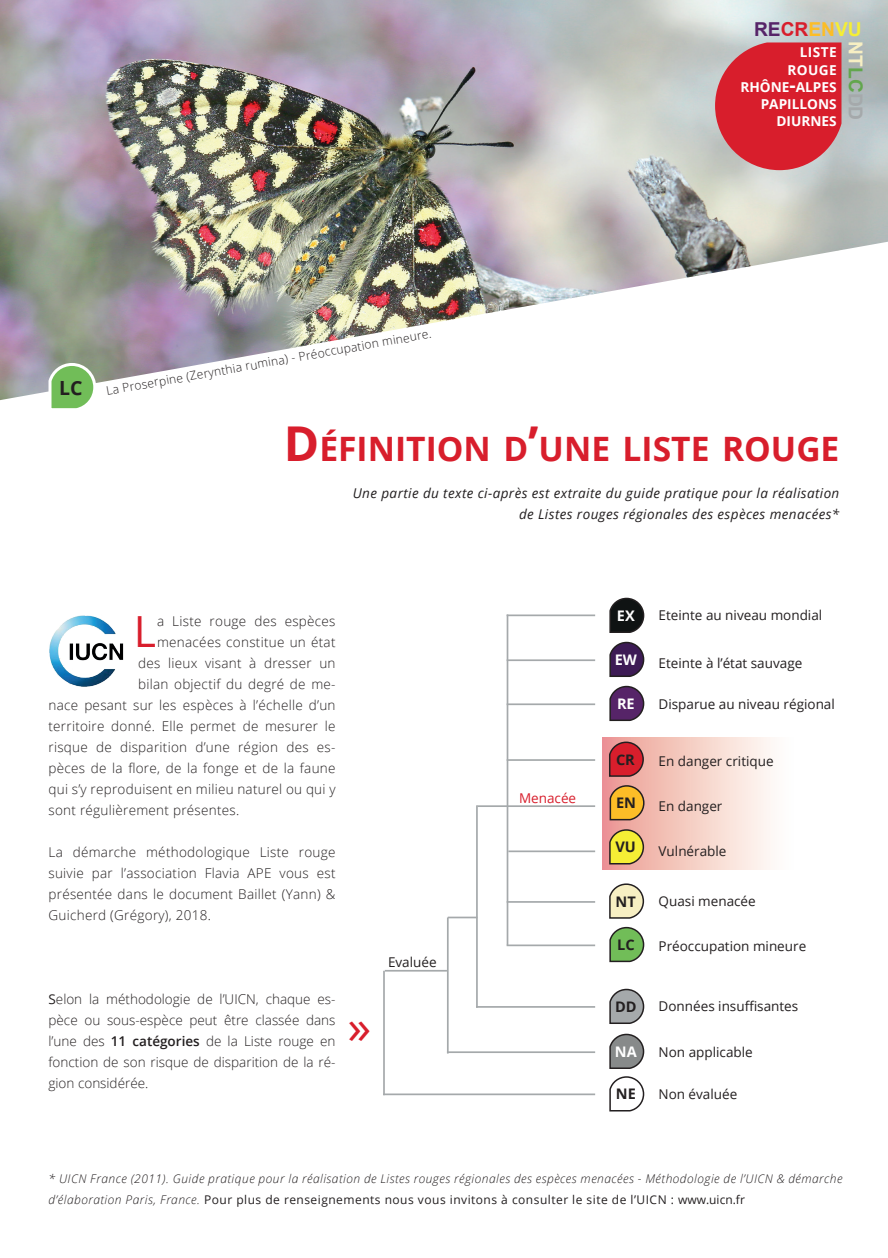
<style>
.page{position:relative;width:888px;height:1258px;background:#fff}
.page>*{position:absolute;margin:0;border:0;box-sizing:border-box;transform-origin:0 0}
.t1{font:48px "Open Sans";color:#d81e2c}
.t2{font:42.9px "Open Sans";color:#d81e2c}
.t3{font:700 33.6px "Open Sans";color:#d81e2c}
.t4{font:700 19.5px "Open Sans";color:#231f20}
.t5{font:700 19.2px "Arial";color:#562468}
.t6{font:700 19.2px "Arial";color:#f7efc3}
.t7{font:700 14.55px "Open Sans";color:#231f20}
.t8{font:700 14.55px "Open Sans";color:#fff}
.t9{font:700 13.65px "Open Sans";color:#fff}
.t10{font:300 13.5px/21px "Open Sans";letter-spacing:.02em;color:#231f20;text-align:justify}
.t11{font:13.5px "Open Sans";color:#231f20}
.t12{font:italic 13.5px "Open Sans";letter-spacing:.03em;color:#231f20}
.t13{font:13.5px "Open Sans";color:#d81e2c}
.t14{font:italic 300 12px/21px "Open Sans";letter-spacing:.04em;color:#231f20}
.t15{font:300 12px "Open Sans";color:#231f20}
.s1{color:#d81e2c}
.s2{color:#fcbd27}
.s3{color:#f5ee35}
.s4{color:#62a64d}
.s5{color:#a5a9ab}
.s6{font-size:19.5px}
.s7{font-size:48px}
.s8{font-weight:400}
.s9{font-weight:600}
.s10{font-weight:400;font-style:normal}
</style>
<div class="page">
<img style="left:0;top:0;width:888px;height:400px">
<svg style="left:715px;top:42px;width:126px;height:128px;background:#d43844"></svg>
<svg style="left:47px;top:361px;width:51px;height:48px"></svg>
<hr style="left:383px;top:971px;width:2px;height:124px;background:#a5a9ab">
<div style="left:602px;top:737px;width:192px;height:132px;background:linear-gradient(to right,#ec9a91,#fff)"></div>
<hr style="left:383px;top:1093px;width:212px;height:2px;background:#a5a9ab">
<hr style="left:385px;top:970px;width:62px;height:1px;background:#a5a9ab">
<hr style="left:447px;top:917px;width:2px;height:136px;background:#a5a9ab">
<svg style="left:449px;top:917px;width:27px;height:1px"></svg>
<hr style="left:447px;top:1051px;width:148px;height:2px;background:#a5a9ab">
<hr style="left:476px;top:805px;width:2px;height:203px;background:#a5a9ab">
<hr style="left:477px;top:805px;width:118px;height:2px;background:#a5a9ab">
<hr style="left:476px;top:1006px;width:119px;height:2px;background:#a5a9ab">
<hr style="left:507px;top:614px;width:1px;height:331px;background:#a5a9ab">
<hr style="left:507px;top:759px;width:88px;height:2px;background:#a5a9ab">
<hr style="left:507px;top:944px;width:88px;height:2px;background:#a5a9ab">
<hr style="left:507px;top:901px;width:88px;height:2px;background:#a5a9ab">
<hr style="left:508px;top:850px;width:87px;height:2px;background:#a5a9ab">
<hr style="left:507px;top:659px;width:88px;height:2px;background:#a5a9ab">
<hr style="left:507px;top:614px;width:88px;height:2px;background:#a5a9ab">
<hr style="left:507px;top:703px;width:88px;height:2px;background:#a5a9ab">
<svg style="left:609px;top:988px;width:36px;height:36px"></svg>
<svg style="left:609px;top:1033px;width:36px;height:79px"></svg>
<svg style="left:609px;top:926px;width:36px;height:37px"></svg>
<svg style="left:609px;top:883px;width:36px;height:36px"></svg>
<svg style="left:608px;top:828px;width:37px;height:37px"></svg>
<svg style="left:609px;top:784px;width:36px;height:37px"></svg>
<svg style="left:608px;top:741px;width:37px;height:36px"></svg>
<svg style="left:609px;top:685px;width:36px;height:37px"></svg>
<svg style="left:609px;top:641px;width:36px;height:36px"></svg>
<svg style="left:609px;top:597px;width:36px;height:36px"></svg>
<img style="left:49px;top:615px;width:75px;height:72px">
<p class="t5" style="left:754px;top:16px;width:109px">RE<span class="s1">CR</span><span class="s2">EN</span><span class="s3">VU</span></p>
<p class="t6" style="left:869px;top:41px;width:80px;rotate:90deg">NT<span class="s4">LC</span><span class="s5">DD</span></p>
<p class="t9" style="left:800px;top:43px;width:38px">LISTE</p>
<p class="t9" style="left:787px;top:60px;width:51px">ROUGE</p>
<p class="t9" style="left:740px;top:77px;width:98px">RHÔNE<span class="s6">-</span>ALPES</p>
<p class="t9" style="left:761px;top:95px;width:77px">PAPILLONS</p>
<p class="t9" style="left:776px;top:112px;width:62px">DIURNES</p>
<p class="t4" style="left:59px;top:374px;width:25px">LC</p>
<p class="t15" style="left:105px;top:382px;width:331px;rotate:-10deg">La Proserpine (Zerynthia rumina) - Préoccupation mineure.</p>
<p class="t3" style="left:284px;top:425px;width:557px"><span class="s7">D</span>ÉFINITION D<span class="s7">’</span>UNE LISTE ROUGE</p>
<p class="t12" style="left:353px;top:484px;width:488px">Une partie du texte ci-après est extraite du guide pratique pour la réalisation</p>
<p class="t12" style="left:519px;top:505px;width:322px">de Listes rouges régionales des espèces menacées*</p>
<p class="t2" style="left:134px;top:601px;width:24px">L</p>
<p class="t10" style="left:157px;top:610px;width:180px">a Liste rouge des espèces</p>
<p class="t10" style="left:157px;top:631px;width:180px">menacées constitue un état</p>
<p class="t10" style="left:138px;top:652px;width:199px">des lieux visant à dresser un</p>
<p class="t10" style="left:138px;top:673px;width:199px">bilan objectif du degré de me-</p>
<p class="t10" style="left:49px;top:694px;width:289px">nace pesant sur les espèces à l’échelle d’un</p>
<p class="t10" style="left:49px;top:715px;width:289px">territoire donné. Elle permet de mesurer le</p>
<p class="t10" style="left:49px;top:736px;width:289px">risque de disparition d’une région des es-</p>
<p class="t10" style="left:49px;top:757px;width:289px">pèces de la flore, de la fonge et de la faune</p>
<p class="t10" style="left:49px;top:778px;width:289px">qui s’y reproduisent en milieu naturel ou qui y</p>
<p class="t10" style="left:49px;top:799px;width:192px">sont régulièrement présentes.</p>
<p class="t10" style="left:49px;top:841px;width:289px">La démarche méthodologique Liste rouge suivie par l’association Flavia APE vous est présentée dans le document Baillet (Yann) &amp; Guicherd (Grégory), 2018.</p>
<p class="t10" style="left:49px;top:988px;width:289px"><span class="s8">S</span>elon la méthodologie de l’UICN, chaque es&shy;pèce ou sous-espèce peut être classée dans l’une des <span class="s9">11 catégories</span> de la Liste rouge en fonction de son risque de disparition de la ré&shy;gion considérée.</p>
<p class="t1" style="left:347px;top:994px;width:25px">»</p>
<p class="t11" style="left:388px;top:953px;width:50px">Evaluée</p>
<p class="t13" style="left:519px;top:789px;width:59px">Menacée</p>
<p class="t8" style="left:617px;top:605px;width:19px">EX</p>
<p class="t8" style="left:615px;top:649px;width:24px">EW</p>
<p class="t8" style="left:617px;top:693px;width:19px">RE</p>
<p class="t7" style="left:616px;top:749px;width:20px">CR</p>
<p class="t7" style="left:616px;top:793px;width:21px">EN</p>
<p class="t7" style="left:615px;top:837px;width:22px">VU</p>
<p class="t7" style="left:615px;top:891px;width:22px">NT</p>
<p class="t7" style="left:617px;top:934px;width:19px">LC</p>
<p class="t7" style="left:615px;top:996px;width:23px">DD</p>
<p class="t8" style="left:615px;top:1041px;width:23px">NA</p>
<p class="t7" style="left:616px;top:1084px;width:21px">NE</p>
<p class="t11" style="left:659px;top:605px;width:165px">Eteinte au niveau mondial</p>
<p class="t11" style="left:659px;top:654px;width:145px">Eteinte à l’état sauvage</p>
<p class="t11" style="left:659px;top:695px;width:178px">Disparue au niveau régional</p>
<p class="t11" style="left:659px;top:752px;width:117px">En danger critique</p>
<p class="t11" style="left:659px;top:797px;width:65px">En danger</p>
<p class="t11" style="left:659px;top:841px;width:69px">Vulnérable</p>
<p class="t11" style="left:659px;top:892px;width:99px">Quasi menacée</p>
<p class="t11" style="left:659px;top:937px;width:149px">Préoccupation mineure</p>
<p class="t11" style="left:659px;top:997px;width:141px">Données insuffisantes</p>
<p class="t11" style="left:659px;top:1042px;width:96px">Non applicable</p>
<p class="t11" style="left:658px;top:1084px;width:80px">Non évaluée</p>
<p class="t14" style="left:49px;top:1167px;width:795px">* UICN France (2011). Guide pratique pour la réalisation de Listes rouges régionales des espèces menacées - Méthodologie de l’UICN &amp; démarche d’élaboration Paris, France. <span class="s10">Pour plus de renseignements nous vous invitons à consulter le site de l’UICN : www.uicn.fr</span></p>
</div>
